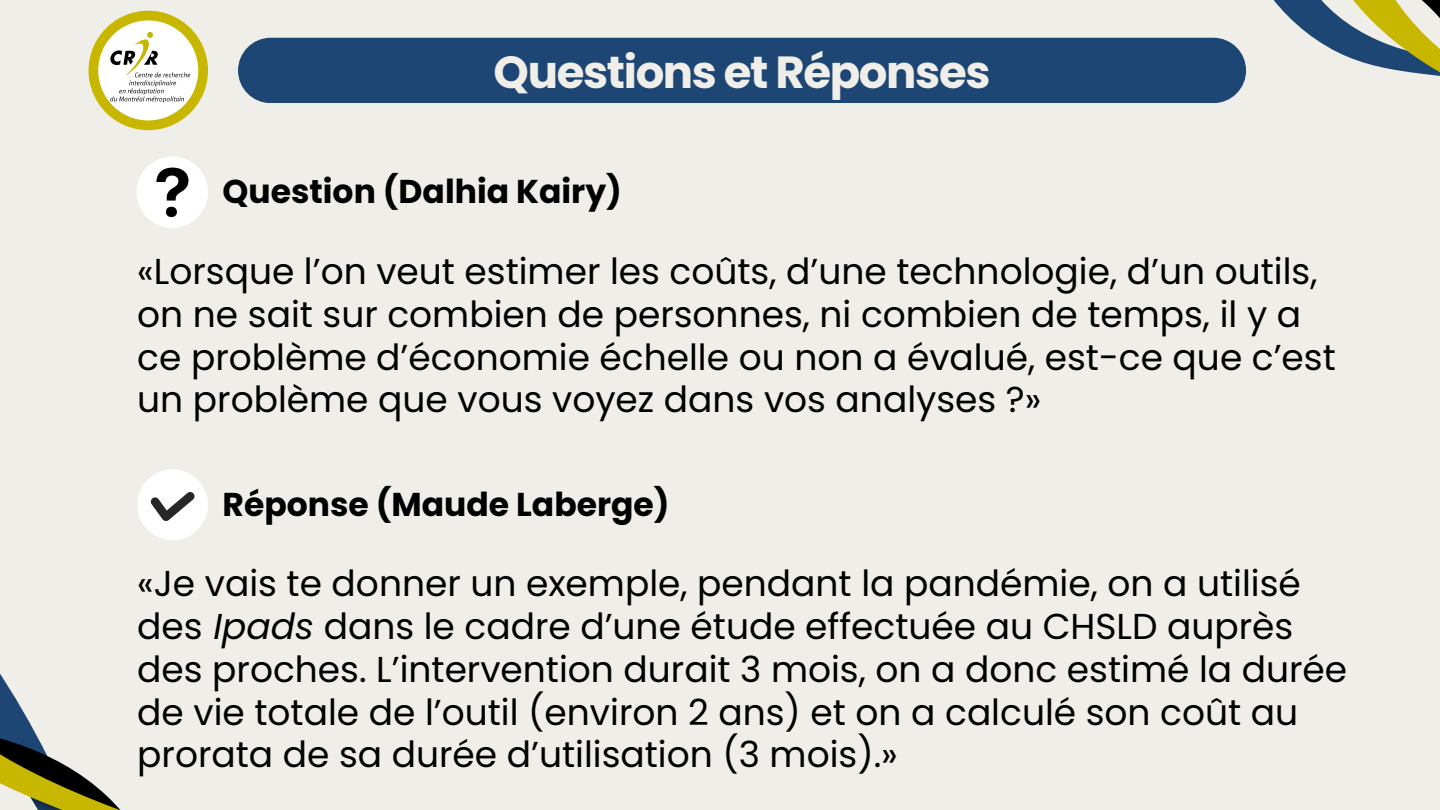
<style>
.page{position:relative;width:1440px;height:810px;background:#efeee8}
.page>*{position:absolute;margin:0;border:0;box-sizing:border-box;transform-origin:0 0}
.t1{font:700 45px "Poppins";letter-spacing:-.03em;color:#efeee8}
.t2{font:36px/42.8px "Poppins";color:#000}
.t3{font:700 33px "Poppins";color:#000}
.s1{font-style:italic}
</style>
<div class="page">
<svg style="left:88px;top:11px;width:120px;height:119px"></svg>
<div style="left:238px;top:38px;width:1008px;height:65px;background:#1e4675;border-radius:33px"></div>
<svg style="left:0;top:674px;width:121px;height:136px"></svg>
<svg style="left:26px;top:784px;width:64px;height:26px;background:#9c9316"></svg>
<svg style="left:1231px;top:0;width:209px;height:98px"></svg>
<svg style="left:137px;top:469px;width:71px;height:71px"></svg>
<div style="left:137px;top:156px;width:71px;height:72px;background:#fff;border-radius:50%"></div>
<svg style="left:156px;top:168px;width:32px;height:49px"></svg>
<p class="t1" style="left:494px;top:41px;width:498px">Questions et Réponses</p>
<p class="t3" style="left:223px;top:168px;width:401px">Question (Dalhia Kairy)</p>
<p class="t2" style="left:137px;top:250px;width:1200px">«Lorsque l’on veut estimer les coûts, d’une technologie, d’un outils, on ne sait sur combien de personnes, ni combien de temps, il y a ce problème d’économie échelle ou non a évalué, est-ce que c’est un problème que vous voyez dans vos analyses ?»</p>
<p class="t3" style="left:223px;top:481px;width:449px">Réponse (Maude Laberge)</p>
<p class="t2" style="left:137px;top:562px;width:1211px">«Je vais te donner un exemple, pendant la pandémie, on a utilisé des <span class="s1">Ipads</span> dans le cadre d’une étude effectuée au CHSLD auprès des proches. L’intervention durait 3 mois, on a donc estimé la durée de vie totale de l’outil (environ 2 ans) et on a calculé son coût au prorata de sa durée d’utilisation (3 mois).»</p>
</div>
